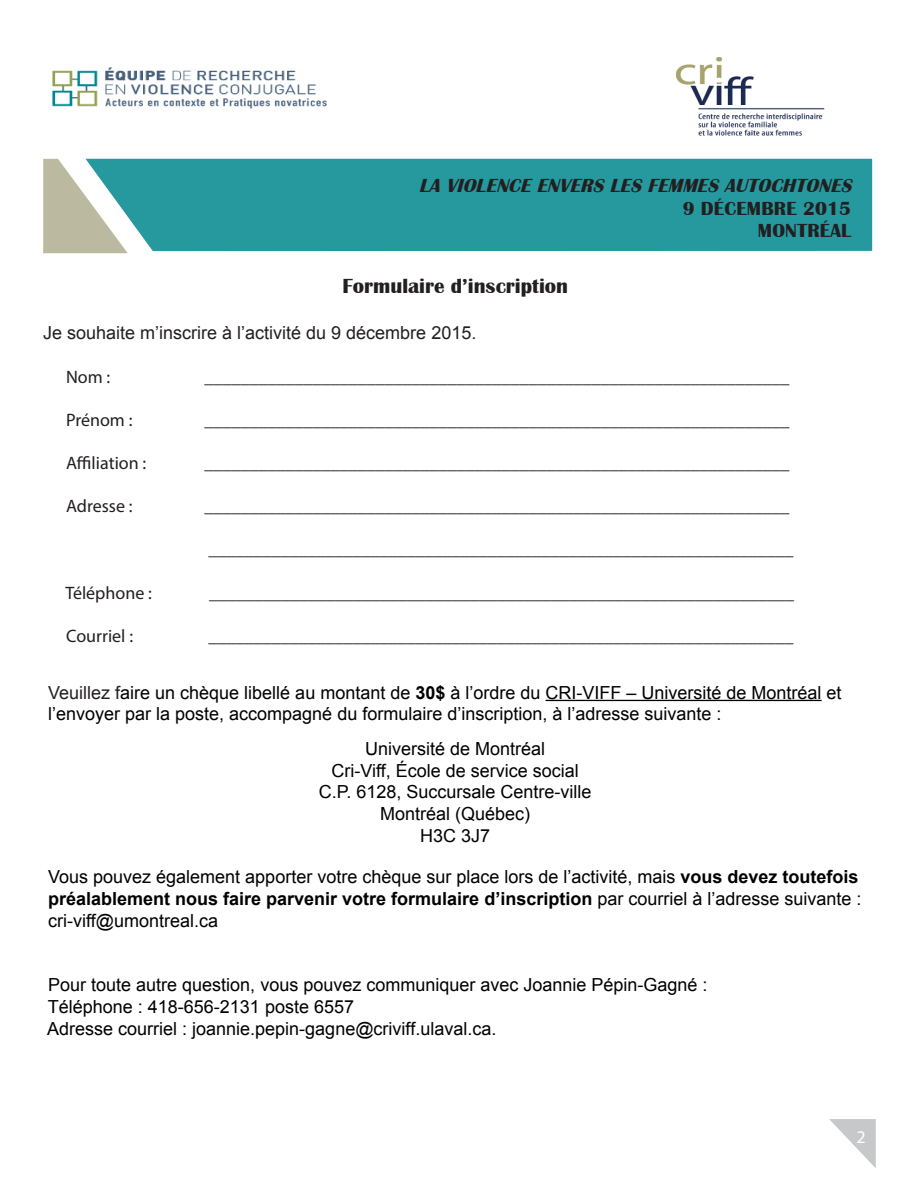
<style>
.page{position:relative;width:918px;height:1188px;background:#fff}
.page>*{position:absolute;margin:0;border:0;box-sizing:border-box;transform-origin:0 0}
.t1{font:700 21px "Britannic";color:#231f20}
.t2{font:italic 700 19.5px "Britannic";color:#231f20}
.t3{font:700 19.5px "Britannic";letter-spacing:.01em;color:#231f20}
.t4{font:18px/21.6px "Arial";color:#000}
.t5{font:18px "Myriad Pro";color:#231f20}
.t6{font:18px "Arial";color:#231f20}
.Numéro_de_page{font:18px "Myriad Pro";color:#fff}
.s1{color:#231f20}
.s2{font-weight:700}
</style>
<div class="page">
<svg style="left:829px;top:1119px;width:47px;height:49px"></svg>
<svg style="left:43px;top:159px;width:85px;height:94px;background:#c3c1ab"></svg>
<div style="left:85px;top:159px;width:787px;height:92px;background:#26999f"></div>
<hr style="left:546px;top:700px;width:276px;height:1px;background:#000">
<img style="left:52px;top:67px;width:275px;height:42px">
<img style="left:676px;top:57px;width:149px;height:79px">
<p class="t2" style="left:419px;top:175px;width:440px">LAVIOLENCEENVERS LES FEMMES AUTOCHTONES</p>
<p class="t3" style="left:683px;top:197px;width:170px">9 DÉCEMBRE 2015</p>
<p class="t3" style="left:758px;top:220px;width:95px">MONTRÉAL</p>
<p class="t1" style="left:342px;top:274px;width:227px">Formulaire d’inscription</p>
<p class="t6" style="left:43px;top:321px;width:435px">Je souhaite m’inscrire à l’activité du 9 décembre 2015.</p>
<p class="t5" style="left:66px;top:366px;width:46px">Nom :</p>
<p class="t5" style="left:205px;top:366px;width:586px">_________________________________________________________________</p>
<p class="t5" style="left:66px;top:409px;width:68px">Prénom :</p>
<p class="t5" style="left:205px;top:409px;width:586px">_________________________________________________________________</p>
<p class="t5" style="left:66px;top:452px;width:82px">Affiliation :</p>
<p class="t5" style="left:205px;top:452px;width:586px">_________________________________________________________________</p>
<p class="t5" style="left:66px;top:495px;width:68px">Adresse :</p>
<p class="t5" style="left:205px;top:495px;width:586px">_________________________________________________________________</p>
<p class="t5" style="left:65px;top:582px;width:88px">Téléphone :</p>
<p class="t5" style="left:66px;top:625px;width:68px">Courriel :</p>
<p class="t5" style="left:208px;top:538px;width:587px">_________________________________________________________________</p>
<p class="t5" style="left:209px;top:582px;width:586px">_________________________________________________________________</p>
<p class="t5" style="left:208px;top:625px;width:587px">_________________________________________________________________</p>
<p class="t4" style="left:48px;top:681px;width:795px"><span class="s1">Veuillez f</span>aire un chèque libellé au montant de <span class="s2">30$</span> à l’ordre du CRI-VIFF – Université de Montréal et l’envoyer par la poste, accompagné du formulaire d’inscription, à l’adresse suivante :</p>
<p class="t4" style="left:365px;top:738px;width:182px">Université de Montréal</p>
<p class="t4" style="left:332px;top:760px;width:249px">Cri-Viff, École de service social</p>
<p class="t4" style="left:319px;top:781px;width:274px">C.P. 6128, Succursale Centre-ville</p>
<p class="t4" style="left:380px;top:803px;width:152px">Montréal (Québec)</p>
<p class="t4" style="left:420px;top:824px;width:72px">H3C 3J7</p>
<p class="t4" style="left:48px;top:866px;width:815px">Vous pouvez également apporter votre chèque sur place lors de l’activité, mais <span class="s2">vous devez toutefois préalablement nous faire parvenir votre formulaire d’inscription</span> par courriel à l’adresse suivante : cri-viff@umontreal.ca</p>
<p class="t4" style="left:48px;top:974px;width:661px">Pour toute autre question, vous pouvez communiquer avec Joannie Pépin-Gagné :</p>
<p class="t4" style="left:48px;top:996px;width:308px">Téléphone : 418-656-2131 poste 6557</p>
<p class="t4" style="left:47px;top:1017px;width:451px">Adresse courriel : joannie.pepin-gagne@criviff.ulaval.ca.</p>
<p class="Numéro_de_page" style="left:856px;top:1126px;width:11px">2</p>
</div>
